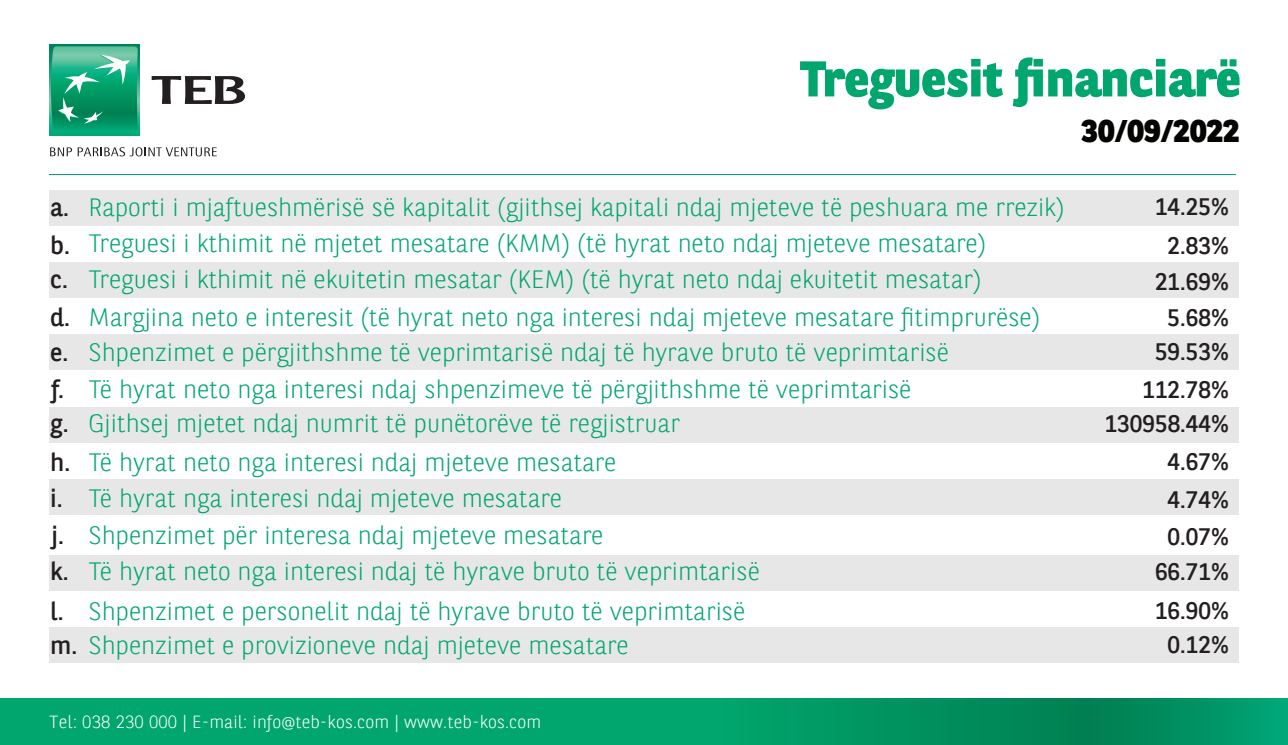
<style>
.page{position:relative;width:1288px;height:745px;background:#fff}
.page>*{position:absolute;margin:0;border:0;box-sizing:border-box;transform-origin:0 0}
.t1{font:800 50px "BNPP Sans";color:#00a66e}
.t2{font:800 31.25px "BNPP Sans";color:#040503}
.t3{font:300 25px/35.9px "BNPP Sans";color:#00a66e}
.t4{font:23.75px/38.4px "BNPP Sans";color:#231f20;text-align:center}
.t5{font:300 17.5px "BNPP Sans";letter-spacing:.01em;color:#fff}
.s1{font-weight:400;color:#231f20}
</style>
<div class="page">
<div style="left:49px;top:190px;width:1189px;height:36px;background:#e7e7e8"></div>
<div style="left:49px;top:262px;width:1189px;height:36px;background:#e7e7e8"></div>
<div style="left:49px;top:334px;width:1189px;height:35px;background:#e7e7e8"></div>
<div style="left:49px;top:406px;width:1189px;height:36px;background:#e7e7e8"></div>
<div style="left:49px;top:478px;width:1189px;height:36px;background:#e7e7e8"></div>
<div style="left:49px;top:554px;width:1189px;height:36px;background:#e7e7e8"></div>
<div style="left:49px;top:626px;width:1189px;height:36px;background:#e7e7e8"></div>
<svg style="left:152px;top:76px;width:93px;height:28px"></svg>
<div style="left:49px;top:45px;width:91px;height:90px;background:linear-gradient(to right,#00aa76,#00aa76)"></div>
<svg style="left:51px;top:46px;width:87px;height:86px;background:#2cab81"></svg>
<svg style="left:50px;top:147px;width:22px;height:9px"></svg>
<svg style="left:78px;top:147px;width:139px;height:9px"></svg>
<hr style="left:49px;top:174px;width:1186px;height:1px;background:#00a66e">
<svg style="left:0;top:698px;width:1288px;height:46px;background:#009d67"></svg>
<h1 class="t1" style="left:799px;top:45px;width:443px">Treguesit financiarë</h1>
<p class="t2" style="left:1081px;top:110px;width:160px">30/09/2022</p>
<p class="t3" style="left:50px;top:188px;width:1015px"><span class="s1">a.</span> Raporti i mjaftueshmërisë së kapitalit (gjithsej kapitali ndaj mjeteve të peshuara me rrezik) <span class="s1">b.</span> Treguesi i kthimit në mjetet mesatare (KMM) (të hyrat neto ndaj mjeteve mesatare)<br><span class="s1">c.</span> Treguesi i kthimit në ekuitetin mesatar (KEM) (të hyrat neto ndaj ekuitetit mesatar)</p>
<p class="t3" style="left:50px;top:299px;width:991px;line-height:34.2px"><span class="s1">d.</span> Margjina neto e interesit (të hyrat neto nga interesi ndaj mjeteve mesatare fitimprurëse) <span class="s1">e.</span> Shpenzimet e përgjithshme të veprimtarisë ndaj të hyrave bruto të veprimtarisë</p>
<p class="t3" style="left:50px;top:370px;width:862px;line-height:34.4px"><span class="s1">f.</span> Të hyrat neto nga interesi ndaj shpenzimeve të përgjithshme të veprimtarisë <span class="s1">g.</span> Gjithsej mjetet ndaj numrit të punëtorëve të regjistruar</p>
<p class="t3" style="left:50px;top:442px;width:567px"><span class="s1">h.</span> Të hyrat neto nga interesi ndaj mjeteve mesatare</p>
<p class="t4" style="left:1155px;top:187px;width:75px">14.25%<br>2.83%</p>
<p class="t4" style="left:1155px;top:262px;width:75px;line-height:36.4px">21.69%<br>5.68%</p>
<p class="t4" style="left:1155px;top:331px;width:75px">59.53%</p>
<p class="t4" style="left:1142px;top:369px;width:88px">112.78%</p>
<p class="t4" style="left:1104px;top:403px;width:126px;text-align:right">130958.44%<br>4.67%</p>
<p class="t3" style="left:50px;top:479px;width:513px"><span class="s1">i.</span> Të hyrat nga interesi ndaj mjeteve mesatare</p>
<p class="t4" style="left:1167px;top:479px;width:63px">4.74%</p>
<p class="t3" style="left:52px;top:516px;width:553px"><span class="s1">j.</span> Shpenzimet për interesa ndaj mjeteve mesatare</p>
<p class="t4" style="left:1167px;top:515px;width:63px">0.07%</p>
<p class="t3" style="left:50px;top:552px;width:711px"><span class="s1">k.</span> Të hyrat neto nga interesi ndaj të hyrave bruto të veprimtarisë</p>
<p class="t4" style="left:1155px;top:551px;width:75px">66.71%</p>
<p class="t3" style="left:50px;top:592px;width:696px;line-height:33.9px"><span class="s1">l.</span> Shpenzimet e personelit ndaj të hyrave bruto të veprimtarisë <span class="s1">m.</span> Shpenzimet e provizioneve ndaj mjeteve mesatare</p>
<p class="t4" style="left:1155px;top:590px;width:75px">16.90%</p>
<p class="t4" style="left:1167px;top:624px;width:63px">0.12%</p>
<p class="t5" style="left:49px;top:709px;width:493px">Tel: 038 230 000 | E-mail: info@teb-kos.com | www.teb-kos.com</p>
</div>
